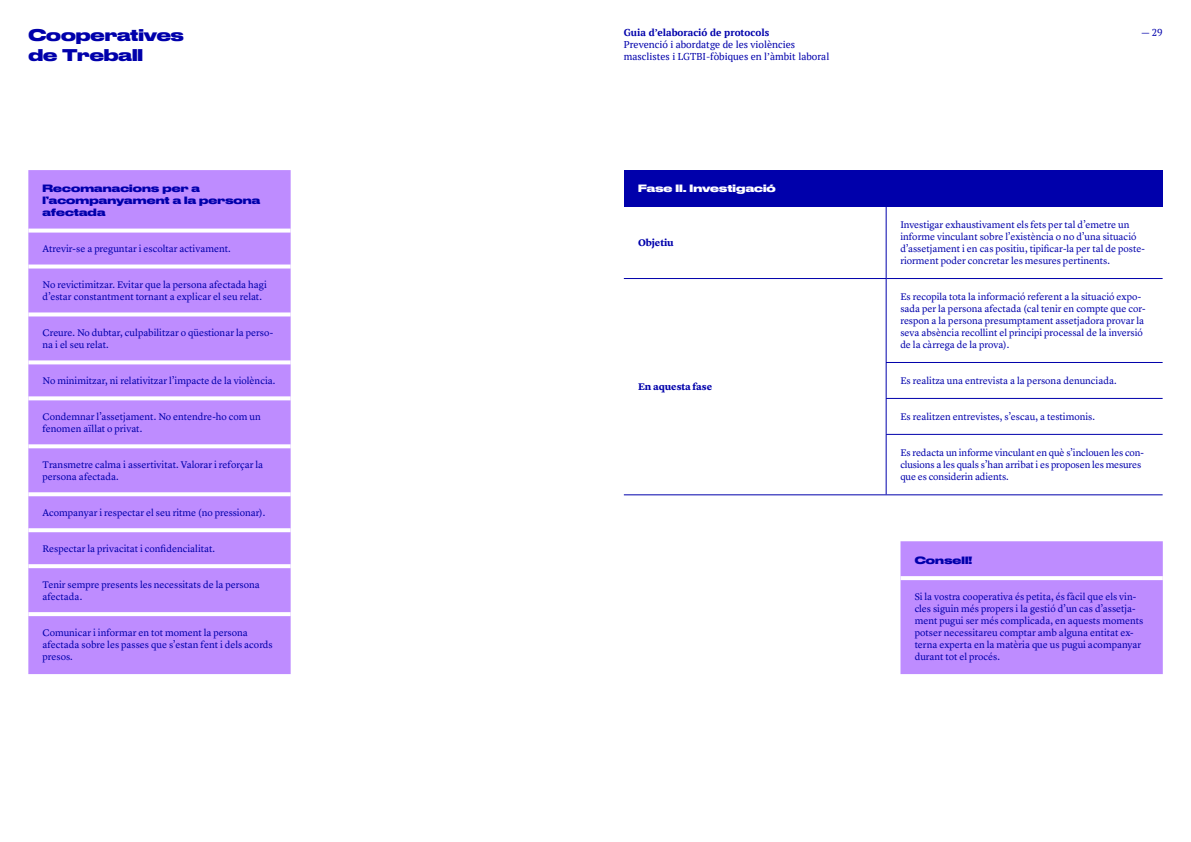
<style>
.page{position:relative;width:1191px;height:842px;background:#fff}
.page>*{position:absolute;margin:0;border:0;box-sizing:border-box;transform-origin:0 0}
.t1{font:700 16px "Druk Wide";color:#0000ab}
.Paragraf{font:10px/12px "Lyon Text";color:#0000ab}
.t2{font:10px/12px "PT Serif";color:#0000ab}
.Títol{font:700 10px/12px "Druk Wide";letter-spacing:.01em;color:#0000ab}
.t3{font:700 10px "PT Serif";color:#0000ab}
.Paragraf-2{font:700 10px "Lyon Text";letter-spacing:-.005em;color:#0000ab}
.Títol-2{font:700 10px "Druk Wide";letter-spacing:.01em;color:#fff}
</style>
<div class="page">
<div style="left:28px;top:170px;width:263px;height:504px;background:#be8cff"></div>
<svg style="left:28px;top:229px;width:263px;height:4px"></svg>
<svg style="left:28px;top:264px;width:263px;height:4px"></svg>
<svg style="left:28px;top:312px;width:263px;height:4px"></svg>
<svg style="left:28px;top:360px;width:263px;height:4px"></svg>
<svg style="left:28px;top:396px;width:263px;height:4px"></svg>
<svg style="left:28px;top:444px;width:263px;height:4px"></svg>
<svg style="left:28px;top:492px;width:263px;height:4px"></svg>
<svg style="left:28px;top:528px;width:263px;height:4px"></svg>
<svg style="left:28px;top:564px;width:263px;height:4px"></svg>
<svg style="left:28px;top:612px;width:263px;height:4px"></svg>
<div style="left:624px;top:170px;width:538px;height:37px;background:#0000ab"></div>
<hr style="left:885px;top:207px;width:1px;height:71px;background:#0000ab">
<hr style="left:624px;top:278px;width:262px;height:1px;background:#0000ab">
<hr style="left:885px;top:279px;width:1px;height:83px;background:#0000ab">
<hr style="left:886px;top:278px;width:276px;height:1px;background:#0000ab">
<hr style="left:885px;top:363px;width:1px;height:35px;background:#0000ab">
<hr style="left:885px;top:362px;width:277px;height:1px;background:#0000ab">
<hr style="left:885px;top:399px;width:1px;height:35px;background:#0000ab">
<hr style="left:885px;top:398px;width:277px;height:1px;background:#0000ab">
<hr style="left:885px;top:435px;width:1px;height:59px;background:#0000ab">
<hr style="left:885px;top:434px;width:277px;height:1px;background:#0000ab">
<div style="left:900px;top:541px;width:262px;height:133px;background:#be8cff"></div>
<svg style="left:900px;top:576px;width:262px;height:4px"></svg>
<hr style="left:624px;top:494px;width:538px;height:1px;background:#0000ab">
<p class="t3" style="left:624px;top:26px;width:147px">Guia d’elaboració de protocols</p>
<p class="t2" style="left:624px;top:38px;width:207px">Prevenció i abordatge de les violències masclistes i LGTBI-fòbiques en l’àmbit laboral</p>
<h1 class="t1" style="left:28px;top:22px;width:157px">Cooperatives</h1>
<p class="t2" style="left:1141px;top:26px;width:23px">— 29</p>
<h1 class="t1" style="left:28px;top:41px;width:116px">de Treball</h1>
<p class="Títol" style="left:43px;top:182px;width:219px">Recomanacions per a l’acompanyament a la persona afectada</p>
<p class="Paragraf" style="left:43px;top:242px;width:190px">Atrevir-se a preguntar i escoltar activament.</p>
<p class="Paragraf" style="left:43px;top:278px;width:226px">No revictimitzar. Evitar que la persona afectada hagi d’estar constantment tornant a explicar el seu relat.</p>
<p class="Paragraf" style="left:43px;top:326px;width:232px">Creure. No dubtar, culpabilitzar o qüestionar la perso&shy;na i el seu relat.</p>
<p class="Paragraf" style="left:43px;top:374px;width:234px">No minimitzar, ni relativitzar l’impacte de la violència.</p>
<p class="Paragraf" style="left:43px;top:410px;width:220px">Condemnar l’assetjament. No entendre-ho com un fenomen aïllat o privat.</p>
<p class="Paragraf" style="left:43px;top:458px;width:222px">Transmetre calma i assertivitat. Valorar i reforçar la persona afectada.</p>
<p class="Paragraf" style="left:43px;top:506px;width:224px">Acompanyar i respectar el seu ritme (no pressionar).</p>
<p class="Paragraf" style="left:43px;top:542px;width:174px">Respectar la privacitat i confidencialitat.</p>
<p class="Paragraf" style="left:43px;top:578px;width:219px">Tenir sempre presents les necessitats de la persona afectada.</p>
<p class="Paragraf" style="left:43px;top:626px;width:232px">Comunicar i informar en tot moment la persona afectada sobre les passes que s’estan fent i dels acords presos.</p>
<p class="Títol-2" style="left:638px;top:180px;width:139px">Fase II. Investigació</p>
<p class="Paragraf-2" style="left:638px;top:235px;width:37px">Objetiu</p>
<p class="Paragraf-2" style="left:638px;top:379px;width:76px">En aquesta fase</p>
<p class="Paragraf" style="left:900px;top:218px;width:246px">Investigar exhaustivament els fets per tal d’emetre un informe vinculant sobre l’existència o no d’una situació d’assetjament i en cas positiu, tipificar-la per tal de poste&shy;riorment poder concretar les mesures pertinents.</p>
<p class="Paragraf" style="left:900px;top:290px;width:247px">Es recopila tota la informació referent a la situació expo&shy;sada per la persona afectada (cal tenir en compte que cor&shy;respon a la persona presumptament assetjadora provar la seva absència recollint el principi processal de la inversió de la càrrega de la prova).</p>
<p class="Paragraf" style="left:900px;top:374px;width:218px">Es realitza una entrevista a la persona denunciada.</p>
<p class="Paragraf" style="left:900px;top:410px;width:196px">Es realitzen entrevistes, s’escau, a testimonis.</p>
<p class="Paragraf" style="left:900px;top:446px;width:245px">Es redacta un informe vinculant en què s’inclouen les con&shy;clusions a les quals s’han arribat i es proposen les mesures que es considerin adients.</p>
<p class="Títol" style="left:914px;top:553px;width:59px">Consell!</p>
<p class="Paragraf" style="left:914px;top:590px;width:230px">Si la vostra cooperativa és petita, és fàcil que els vin&shy;cles siguin més propers i la gestió d’un cas d’assetja&shy;ment pugui ser més complicada, en aquests moments potser necessitareu comptar amb alguna entitat ex&shy;terna experta en la matèria que us pugui acompanyar durant tot el procés.</p>
</div>
